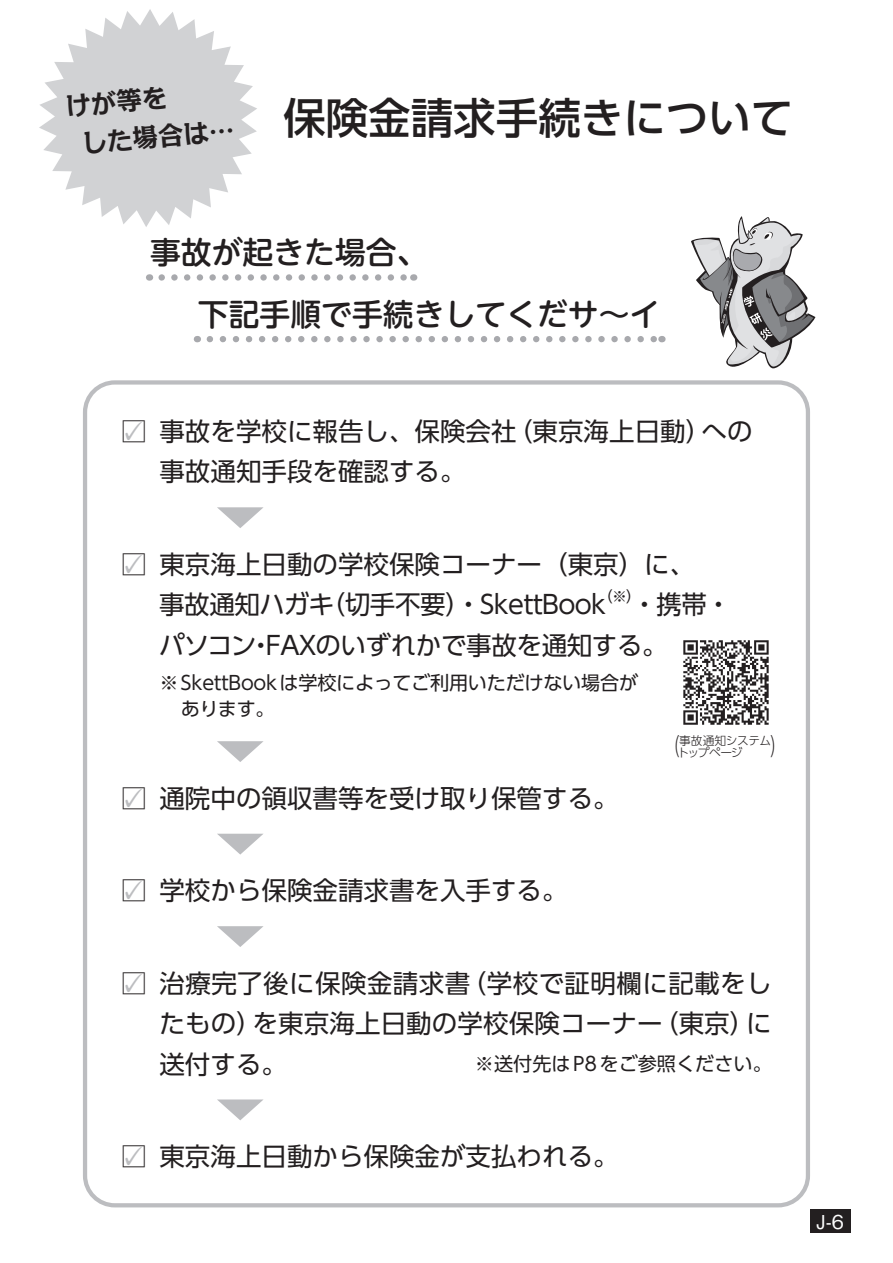
<style>
.page{position:relative;width:893px;height:1263px;background:#fff}
.page>*{position:absolute;margin:0;border:0;box-sizing:border-box;transform-origin:0 0}
.t1{font:500 42.45px "UD Shin Go Pr 6 N";color:#231f20}
.t2{font:34.05px "UD Shin Go Pr 6 N";color:#bcbdc0;scale:1.5 1}
.t3{font:500 30.9px/61.7px "UD Shin M Go Pr 6 N";color:#231f20}
.t4{font:25.5px/40.3px "UD Shin Go Pr 6 N";color:#231f20}
.t5{font:700 25.5px/38.2px "Kakumin Pro";color:#231f20}
.t6{font:19.2px/26.5px "UD Shin Go Pr 6 N";letter-spacing:-.01em;color:#231f20}
.t7{font:500 19.2px "Gothic BBB Pr 6 N";color:#fff}
.t8{font:14.85px "UD Shin Go Pr 6 N";color:#231f20}
.t9{font:300 11.7px/11.7px "UD Shin Go Pr 6 N";letter-spacing:-.04em;color:#231f20}
.s1{font-weight:300}
.s2{color:#bcbdc0}
.s3{font-size:23.4px}
</style>
<div class="page">
<svg style="left:39px;top:9px;width:218px;height:218px;fill:#d1d2d4"></svg>
<div style="left:83px;top:380px;width:727px;height:827px;border:4px solid #bcbdc0;border-radius:30px"></div>
<img style="left:683px;top:640px;width:86px;height:85px">
<svg style="left:691px;top:216px;width:124px;height:152px"></svg>
<svg style="left:162px;top:274px;width:245px;height:7px"></svg>
<svg style="left:210px;top:336px;width:445px;height:6px"></svg>
<div style="left:810px;top:1209px;width:40px;height:24px;background:#231f20"></div>
<p class="t5" style="left:77px;top:83px;width:155px;text-indent:-13px;rotate:-5deg">けが等を<br>した場合は…</p>
<h1 class="t1" style="left:283px;top:84px;width:512px">保険金請求手続きについて</h1>
<p class="t3" style="left:198px;top:220px;width:464px;text-indent:-48px">事故が起きた場合、<br>下記手順で手続きしてくだサ～イ</p>
<p class="t4" style="left:159px;top:410px;width:595px;text-indent:-38px"><span class="s1">□</span><span class="s2">✓</span> 事故を学校に報告し、保険会社（東京海上日動）への事故通知手段を確認する。</p>
<h2 class="t2" style="left:215px;top:489px;width:36px">▼</h2>
<p class="t4" style="left:159px;top:543px;width:537px;text-indent:-38px"><span class="s1">□</span><span class="s2">✓</span> 東京海上日動の学校保険コーナー（東京）に、事故通知ハガキ（切手不要）・SkettBook</p>
<p class="t8" style="left:598px;top:584px;width:45px">（※）</p>
<p class="t4" style="left:159px;top:584px;width:574px;text-indent:473px">・携帯・パソコン・FAXのいずれかで事故を通知する。</p>
<p class="t6" style="left:181px;top:668px;width:459px;text-indent:-21px">※SkettBookは学校によってご利用いただけない場合があります。</p>
<h2 class="t2" style="left:215px;top:723px;width:36px">▼</h2>
<p class="t4" style="left:121px;top:777px;width:499px"><span class="s1">□</span><span class="s2">✓</span> 通院中の領収書等を受け取り保管する。</p>
<h2 class="t2" style="left:215px;top:815px;width:36px">▼</h2>
<p class="t4" style="left:121px;top:870px;width:448px"><span class="s1">□</span><span class="s2">✓</span> 学校から保険金請求書を入手する。</p>
<h2 class="t2" style="left:215px;top:908px;width:36px">▼</h2>
<p class="t4" style="left:159px;top:962px;width:614px;text-align:justify;text-indent:-38px"><span class="s1">□</span><span class="s2">✓</span> 治療完了後に保険金請求書（学校で証明欄に記載をしたもの）を東京海上日動の学校保険コーナー（東京）に送付する。</p>
<p class="t9" style="left:678px;top:734px;width:109px;text-indent:-12px"><span class="s3">（</span>事故通知システムトップページ <span class="s3">）</span></p>
<p class="t6" style="left:475px;top:1050px;width:298px">※送付先はP8をご参照ください。</p>
<h2 class="t2" style="left:215px;top:1081px;width:36px">▼</h2>
<p class="t4" style="left:121px;top:1135px;width:499px"><span class="s1">□</span><span class="s2">✓</span> 東京海上日動から保険金が支払われる。</p>
<p class="t7" style="left:816px;top:1206px;width:29px">J-6</p>
</div>
